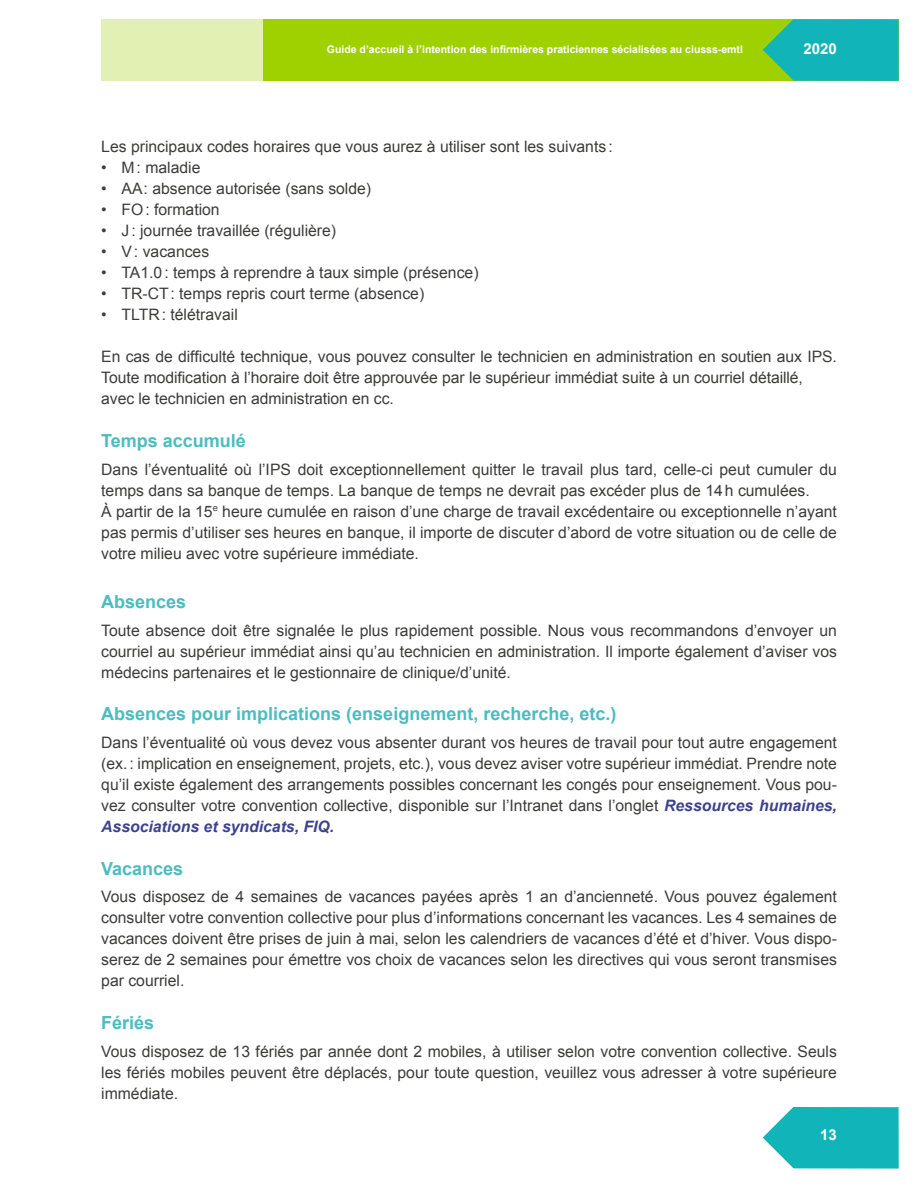
<style>
.page{position:relative;width:918px;height:1188px;background:#fff}
.page>*{position:absolute;margin:0;border:0;box-sizing:border-box;transform-origin:0 0}
.t1{font:700 18px "Arial";color:#4bbcc0}
.t2{font:15.75px/21px "Arial";color:#3c3c3b;text-align:justify}
.t3{font:700 15px "Arial";color:#fff}
.t4{font:700 10.5px "Arial";color:#fff}
.s1{font-weight:700;font-style:italic;color:#3d428d}
</style>
<div class="page">
<div style="left:101px;top:19px;width:162px;height:62px;background:#e2f1b3"></div>
<div style="left:263px;top:19px;width:635px;height:62px;background:#9fd100"></div>
<svg style="left:763px;top:19px;width:136px;height:62px;background:#22b7a2"></svg>
<svg style="left:763px;top:1107px;width:136px;height:62px;background:#2ebdc1"></svg>
<p class="t4" style="left:327px;top:42px;width:418px">Guide d’accueil à l’intention des infirmières praticiennes sécialisées au ciusss-emtl</p>
<p class="t3" style="left:804px;top:38px;width:35px">2020</p>
<p class="t2" style="left:101px;top:136px;width:513px">Les principaux codes horaires que vous aurez à utiliser sont les suivants :</p>
<p class="t2" style="left:101px;top:157px;width:101px">• M: maladie</p>
<p class="t2" style="left:101px;top:178px;width:271px">• AA: absence autorisée (sans solde)</p>
<p class="t2" style="left:101px;top:199px;width:120px">• FO: formation</p>
<p class="t2" style="left:101px;top:220px;width:236px">• J : journée travaillée (régulière)</p>
<p class="t2" style="left:101px;top:241px;width:110px">• V: vacances</p>
<p class="t2" style="left:101px;top:262px;width:379px">• TA1.0: temps à reprendre à taux simple (présence)</p>
<p class="t2" style="left:101px;top:283px;width:325px">• TR-CT: temps repris court terme (absence)</p>
<p class="t2" style="left:101px;top:304px;width:138px">• TLTR: télétravail</p>
<p class="t2" style="left:101px;top:346px;width:737px;text-align:left">En cas de difficulté technique, vous pouvez consulter le technicien en administration en soutien aux IPS.<br>Toute modification à l’horaire doit être approuvée par le supérieur immédiat suite à un courriel détaillé, avec le technicien en administration en cc.</p>
<p class="t1" style="left:101px;top:429px;width:146px">Temps accumulé</p>
<p class="t2" style="left:101px;top:459px;width:737px;text-align:left">Dans l’éventualité où l’IPS doit exceptionnellement quitter le travail plus tard, celle-ci peut cumuler du temps dans sa banque de temps. La banque de temps ne devrait pas excéder plus de 14h cumulées.<br>À partir de la 15<sup>e</sup> heure cumulée en raison d’une charge de travail excédentaire ou exceptionnelle n’ayant pas permis d’utiliser ses heures en banque, il importe de discuter d’abord de votre situation ou de celle de votre milieu avec votre supérieure immédiate.</p>
<p class="t1" style="left:101px;top:590px;width:87px">Absences</p>
<p class="t2" style="left:101px;top:620px;width:737px">Toute absence doit être signalée le plus rapidement possible. Nous vous recommandons d’envoyer un courriel au supérieur immédiat ainsi qu’au technicien en administration. Il importe également d’aviser vos médecins partenaires et le gestionnaire de clinique/d’unité.</p>
<p class="t1" style="left:101px;top:702px;width:517px">Absences pour implications (enseignement, recherche, etc.)</p>
<p class="t2" style="left:101px;top:732px;width:737px">Dans l’éventualité où vous devez vous absenter durant vos heures de travail pour tout autre engagement (ex.: implication en enseignement, projets, etc.), vous devez aviser votre supérieur immédiat. Prendre note qu’il existe également des arrangements possibles concernant les congés pour enseignement. Vous pou&shy;vez consulter votre convention collective, disponible sur l’Intranet dans l’onglet <span class="s1">Ressources humaines, Associations et syndicats, FIQ.</span></p>
<p class="t1" style="left:101px;top:856px;width:84px">Vacances</p>
<p class="t2" style="left:101px;top:886px;width:737px">Vous disposez de 4 semaines de vacances payées après 1 an d’ancienneté. Vous pouvez également consulter votre convention collective pour plus d’informations concernant les vacances. Les 4 semaines de vacances doivent être prises de juin à mai, selon les calendriers de vacances d’été et d’hiver. Vous dispo&shy;serez de 2 semaines pour émettre vos choix de vacances selon les directives qui vous seront transmises par courriel.</p>
<p class="t1" style="left:101px;top:1011px;width:55px">Fériés</p>
<p class="t2" style="left:101px;top:1041px;width:737px">Vous disposez de 13 fériés par année dont 2 mobiles, à utiliser selon votre convention collective. Seuls les fériés mobiles peuvent être déplacés, pour toute question, veuillez vous adresser à votre supérieure immédiate.</p>
<p class="t3" style="left:820px;top:1125px;width:18px">13</p>
</div>
